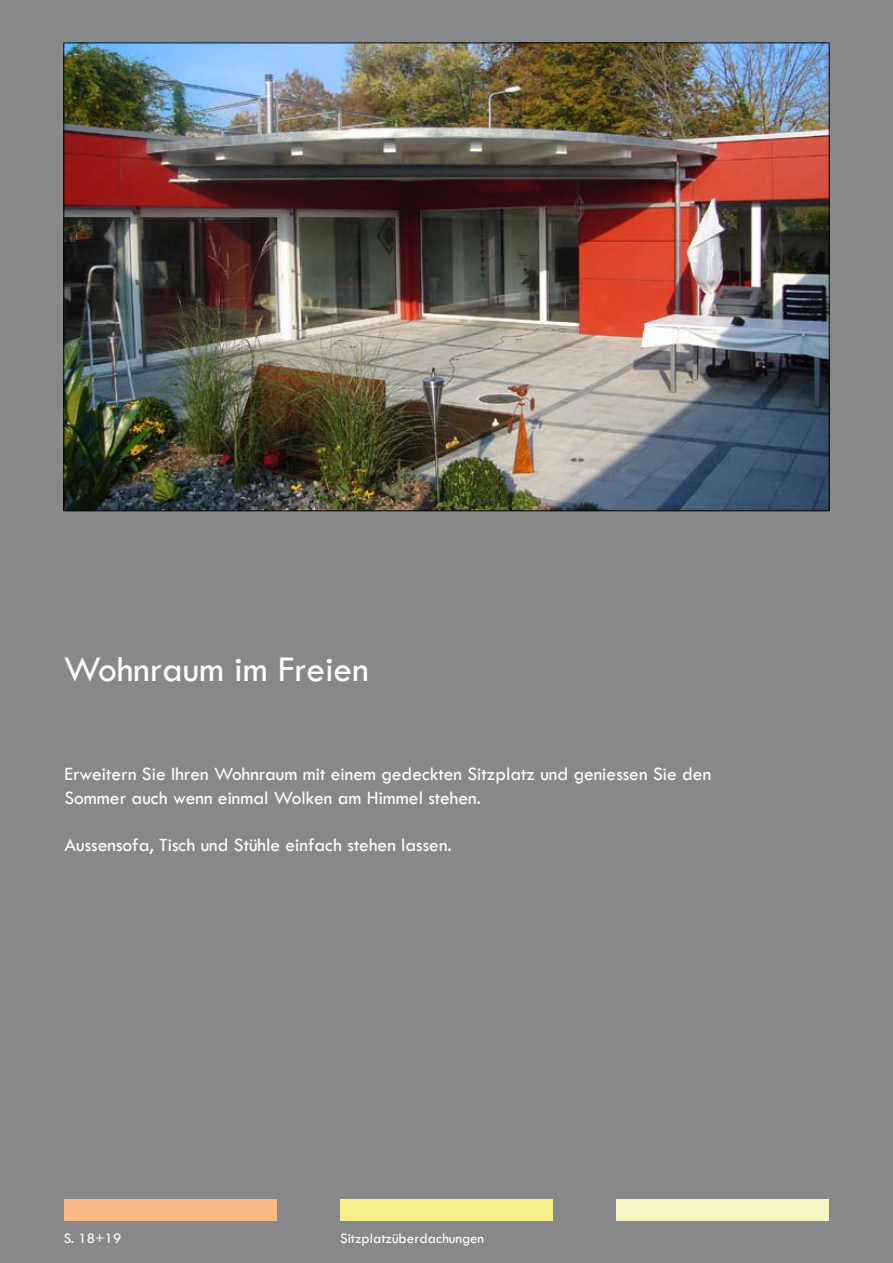
<style>
.page{position:relative;width:893px;height:1263px;background:#87888a}
.page>*{position:absolute;margin:0;border:0;box-sizing:border-box;transform-origin:0 0}
.t1{font:37.5px "Tw Cen";color:#fff}
.t2{font:19.5px/23.4px "Tw Cen";color:#fff}
.t3{font:15px "Tw Cen";color:#fff}
</style>
<div class="page">
<div style="left:617px;top:1199px;width:212px;height:21px;background:#f8f5c5"></div>
<div style="left:64px;top:1199px;width:212px;height:21px;background:#f8ba85"></div>
<div style="left:340px;top:1199px;width:213px;height:21px;background:#f6ee8a"></div>
<img style="left:66px;top:45px;width:761px;height:464px">
<h1 class="t1" style="left:64px;top:646px;width:306px">Wohnraum im Freien</h1>
<p class="t2" style="left:64px;top:762px;width:648px">Erweitern Sie Ihren Wohnraum mit einem gedeckten Sitzplatz und geniessen Sie den<br>Sommer auch wenn einmal Wolken am Himmel stehen.</p>
<p class="t2" style="left:64px;top:832px;width:389px">Aussensofa, Tisch und Stühle einfach stehen lassen.</p>
<p class="t3" style="left:64px;top:1229px;width:59px">S. 18+19</p>
<p class="t3" style="left:340px;top:1229px;width:145px">Sitzplatzüberdachungen</p>
</div>
